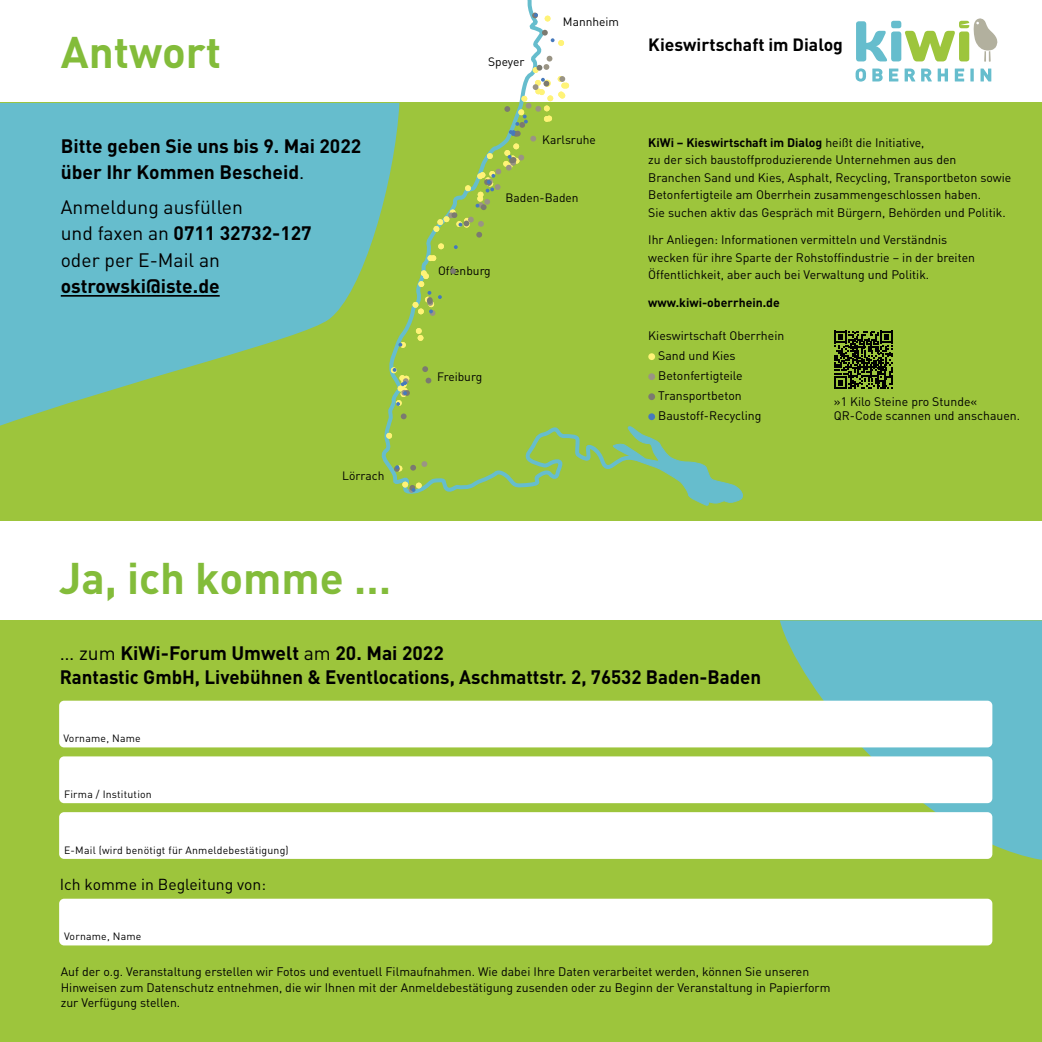
<style>
.page{position:relative;width:1042px;height:1042px;background:#fff}
.page>*{position:absolute;margin:0;border:0;box-sizing:border-box;transform-origin:0 0}
.t1{font:700 43.75px "DIN";color:#83bc3a}
.t2{font:700 19.25px/26.4px "DIN";color:#000}
.t3{font:19.25px/26.4px "DIN";color:#000}
.t4{font:700 17.5px "DIN";color:#000}
.t5{font:15.75px "DIN";color:#000}
.t6{font:12.25px/17.5px "DIN";color:#000}
.t7{font:700 12.25px "DIN";color:#000}
.t8{font:12.08px "DIN";color:#000}
.t9{font:10.5px "DIN";letter-spacing:.02em;color:#000}
.s1{font-weight:400}
.s2{font-weight:700}
</style>
<div class="page">
<div style="left:0;top:103px;width:1042px;height:418px;background:#9dc53c"></div>
<svg style="left:0;top:103px;width:378px;height:323px;fill:#66bdcd"></svg>
<svg style="left:659px;top:442px;width:84px;height:64px"></svg>
<svg style="left:378px;top:0;width:281px;height:494px"></svg>
<svg style="left:545px;top:16px;width:5px;height:5px"></svg>
<svg style="left:427px;top:255px;width:9px;height:6px"></svg>
<svg style="left:416px;top:328px;width:7px;height:13px"></svg>
<svg style="left:386px;top:433px;width:6px;height:6px"></svg>
<svg style="left:422px;top:366px;width:6px;height:6px"></svg>
<svg style="left:401px;top:413px;width:5px;height:6px"></svg>
<svg style="left:410px;top:461px;width:17px;height:10px"></svg>
<svg style="left:450px;top:268px;width:6px;height:6px"></svg>
<svg style="left:425px;top:378px;width:6px;height:5px"></svg>
<svg style="left:394px;top:465px;width:8px;height:7px"></svg>
<svg style="left:402px;top:482px;width:20px;height:11px"></svg>
<svg style="left:391px;top:367px;width:19px;height:39px"></svg>
<svg style="left:398px;top:342px;width:8px;height:6px"></svg>
<svg style="left:412px;top:270px;width:30px;height:46px"></svg>
<svg style="left:433px;top:56px;width:136px;height:193px"></svg>
<svg style="left:542px;top:30px;width:22px;height:16px"></svg>
<svg style="left:532px;top:13px;width:6px;height:5px"></svg>
<hr style="left:61px;top:295px;width:159px;height:2px;background:#000">
<div style="left:959px;top:31px;width:10px;height:30px;background:#9dc53c;border-radius:3px"></div>
<svg style="left:959px;top:21px;width:10px;height:7px"></svg>
<svg style="left:905px;top:31px;width:50px;height:30px"></svg>
<div style="left:891px;top:31px;width:10px;height:30px;background:#66bdcd;border-radius:3px"></div>
<div style="left:891px;top:21px;width:10px;height:7px;background:#66bdcd;border-radius:2px"></div>
<svg style="left:856px;top:21px;width:31px;height:40px"></svg>
<svg style="left:973px;top:18px;width:25px;height:44px"></svg>
<svg style="left:855px;top:68px;width:136px;height:14px"></svg>
<div style="left:648px;top:353px;width:7px;height:7px;background:#fff377;border-radius:50%"></div>
<div style="left:648px;top:373px;width:7px;height:7px;background:#9a9484;border-radius:50%"></div>
<div style="left:648px;top:393px;width:7px;height:7px;background:#7b7a70;border-radius:50%"></div>
<div style="left:648px;top:413px;width:7px;height:7px;background:#4679bc;border-radius:50%"></div>
<svg style="left:834px;top:331px;width:58px;height:58px"></svg>
<div style="left:0;top:620px;width:1042px;height:422px;background:#9dc53c"></div>
<svg style="left:780px;top:620px;width:262px;height:240px;background:#6dbeba"></svg>
<div style="left:59px;top:898px;width:933px;height:47px;background:#fff;border-radius:5px"></div>
<div style="left:59px;top:701px;width:933px;height:46px;background:#fff;border-radius:5px"></div>
<div style="left:59px;top:756px;width:933px;height:47px;background:#fff;border-radius:5px"></div>
<div style="left:59px;top:812px;width:933px;height:47px;background:#fff;border-radius:5px"></div>
<h1 class="t1" style="left:61px;top:24px;width:162px">Antwort</h1>
<h2 class="t2" style="left:61px;top:132px;width:302px">Bitte geben Sie uns bis 9. Mai 2022 über Ihr Kommen Bescheid<span class="s1">.</span></h2>
<h2 class="t3" style="left:61px;top:193px;width:252px">Anmeldung ausfüllen<br>und faxen an <span class="s2">0711 32732-127 </span>oder per E-Mail an</h2>
<h2 class="t2" style="left:61px;top:272px;width:160px">ostrowski@iste.de</h2>
<p class="t8" style="left:342px;top:468px;width:44px">Lörrach</p>
<h1 class="t1" style="left:59px;top:549px;width:333px">Ja, ich komme …</h1>
<p class="t8" style="left:488px;top:54px;width:38px">Speyer</p>
<p class="t8" style="left:563px;top:14px;width:58px">Mannheim</p>
<p class="t8" style="left:542px;top:132px;width:55px">Karlsruhe</p>
<p class="t8" style="left:506px;top:190px;width:75px">Baden-Baden</p>
<p class="t8" style="left:438px;top:263px;width:54px">Offenburg</p>
<p class="t8" style="left:437px;top:369px;width:47px">Freiburg</p>
<h3 class="t4" style="left:648px;top:33px;width:196px">Kieswirtschaft im Dialog</h3>
<p class="t6" style="left:648px;top:133px;width:364px"><span class="s2">KiWi – Kieswirtschaft im Dialog</span> heißt die Initiative,<br>zu der sich baustoffproduzierende Unternehmen aus den Branchen Sand und Kies, Asphalt, Recycling, Transportbeton sowie Betonfertigteile am Oberrhein zusammengeschlossen haben.<br>Sie suchen aktiv das Gespräch mit Bürgern, Behörden und Politik.</p>
<p class="t6" style="left:648px;top:231px;width:328px">Ihr Anliegen: Informationen vermitteln und Verständnis wecken für ihre Sparte der Rohstoffindustrie – in der breiten<br>Öffentlichkeit, aber auch bei Verwaltung und Politik.</p>
<p class="t7" style="left:648px;top:294px;width:133px">www.kiwi-oberrhein.de</p>
<p class="t6" style="left:658px;top:325px;width:128px;line-height:19.9px;text-indent:-10px">Kieswirtschaft Oberrhein<br>Sand und Kies<br>Betonfertigteile<br>Transportbeton<br>Baustoff-Recycling</p>
<p class="t6" style="left:834px;top:394px;width:188px;line-height:14px">»1 Kilo Steine pro Stunde«<br>QR-Code scannen und anschauen.</p>
<h2 class="t2" style="left:60px;top:639px;width:703px;line-height:24.5px"><span class="s1">… zum</span> KiWi-Forum Umwelt <span class="s1">am</span> 20. Mai 2022<br>Rantastic GmbH, Livebühnen &amp; Eventlocations, Aschmattstr. 2, 76532 Baden-Baden</h2>
<p class="t9" style="left:63px;top:731px;width:79px">Vorname, Name</p>
<p class="t9" style="left:64px;top:787px;width:89px">Firma / Institution</p>
<p class="t9" style="left:64px;top:843px;width:226px">E-Mail (wird benötigt für Anmeldebestätigung)</p>
<p class="t5" style="left:60px;top:874px;width:208px">Ich komme in Begleitung von:</p>
<p class="t9" style="left:64px;top:930px;width:79px">Vorname, Name</p>
<p class="t6" style="left:61px;top:963px;width:771px;line-height:15.8px">Auf der o.g. Veranstaltung erstellen wir Fotos und eventuell Filmaufnahmen. Wie dabei Ihre Daten verarbeitet werden, können Sie unseren<br>Hinweisen zum Datenschutz entnehmen, die wir Ihnen mit der Anmeldebestätigung zusenden oder zu Beginn der Veranstaltung in Papierform zur Verfügung stellen.</p>
</div>
